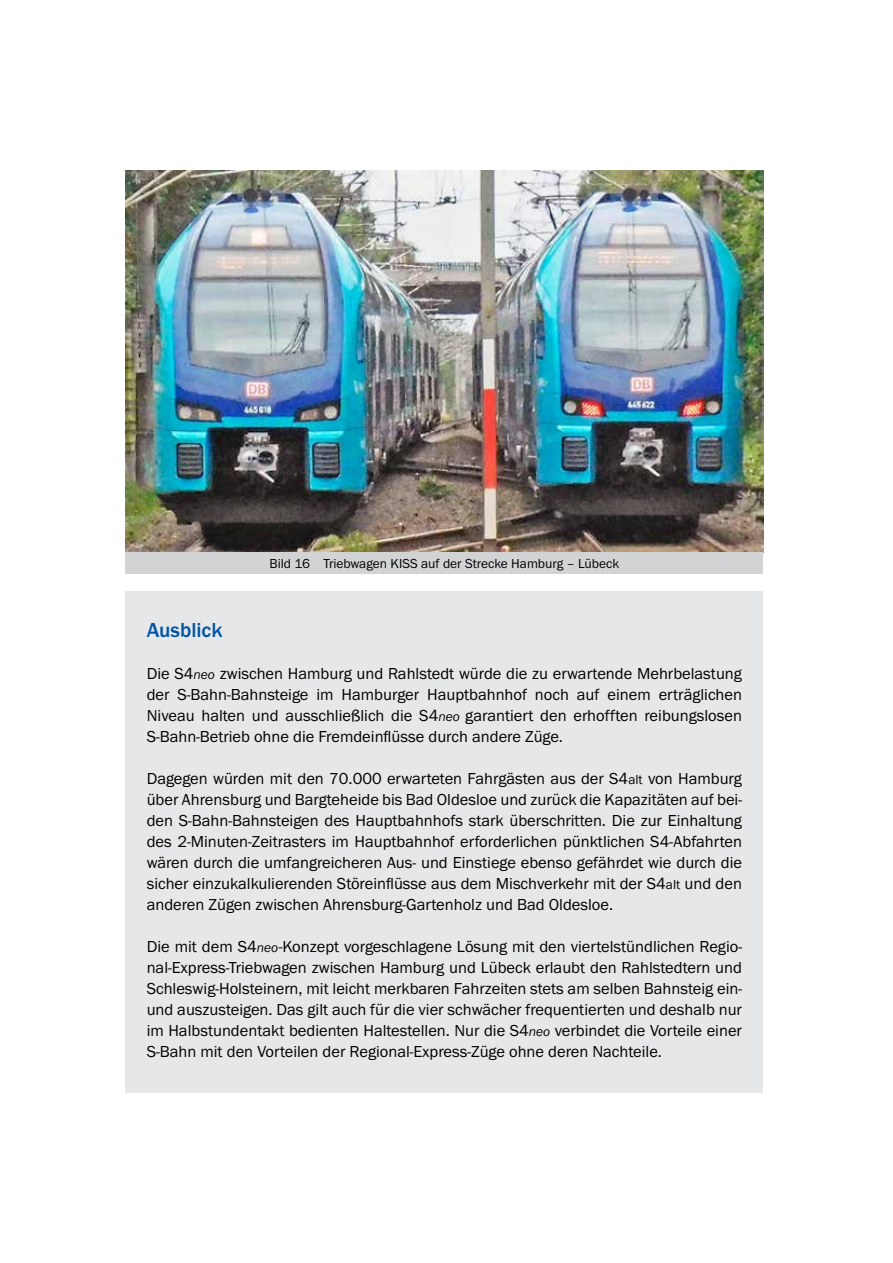
<style>
.page{position:relative;width:893px;height:1263px;background:#fff}
.page>*{position:absolute;margin:0;border:0;box-sizing:border-box;transform-origin:0 0}
.t1{font:500 21px "Franklin Gothic Itc T";color:#0054a4}
.t2{font:16.5px/21px "Franklin Gothic Itc T";color:#000;text-align:justify}
.t3{font:13.5px "Franklin Gothic Itc T";color:#000}
.s1{font-style:italic;font-size:13.5px}
.s2{font-size:13.5px}
</style>
<div class="page">
<img style="left:125px;top:170px;width:638px;height:383px">
<div style="left:125px;top:553px;width:638px;height:21px;background:#d1d3d4"></div>
<div style="left:125px;top:591px;width:638px;height:502px;background:#e6e7e8"></div>
<p class="t3" style="left:270px;top:556px;width:351px">Bild 16 Triebwagen KISS auf der Strecke Hamburg – Lübeck</p>
<p class="t1" style="left:147px;top:618px;width:77px">Ausblick</p>
<p class="t2" style="left:147px;top:663px;width:597px">Die S4<span class="s1">neo</span> zwischen Hamburg und Rahlstedt würde die zu erwartende Mehrbelastung der S-Bahn-Bahnsteige im Hamburger Hauptbahnhof noch auf einem erträglichen Niveau halten und ausschließlich die S4<span class="s1">neo</span> garantiert den erhofften reibungslosen S-Bahn-Betrieb ohne die Fremdeinflüsse durch andere Züge.</p>
<p class="t2" style="left:147px;top:768px;width:597px">Dagegen würden mit den 70.000 erwarteten Fahrgästen aus der S4<span class="s2">alt</span> von Hamburg über Ahrensburg und Bargteheide bis Bad Oldesloe und zurück die Kapazitäten auf bei&shy;den S-Bahn-Bahnsteigen des Hauptbahnhofs stark überschritten. Die zur Einhaltung des 2-Minuten-Zeitrasters im Hauptbahnhof erforderlichen pünktlichen S4-Abfahrten wären durch die umfangreicheren Aus- und Einstiege ebenso gefährdet wie durch die sicher einzukalkulierenden Störeinflüsse aus dem Mischverkehr mit der S4<span class="s2">alt</span> und den anderen Zügen zwischen Ahrensburg-Gartenholz und Bad Oldesloe.</p>
<p class="t2" style="left:147px;top:936px;width:597px">Die mit dem S4<span class="s1">neo</span>-Konzept vorgeschlagene Lösung mit den viertelstündlichen Regio&shy;nal-Express-Triebwagen zwischen Hamburg und Lübeck erlaubt den Rahlstedtern und Schleswig-Holsteinern, mit leicht merkbaren Fahrzeiten stets am selben Bahnsteig ein&shy;und auszusteigen. Das gilt auch für die vier schwächer frequentierten und deshalb nur im Halbstundentakt bedienten Haltestellen. Nur die S4<span class="s1">neo</span> verbindet die Vorteile einer S-Bahn mit den Vorteilen der Regional-Express-Züge ohne deren Nachteile.</p>
</div>
